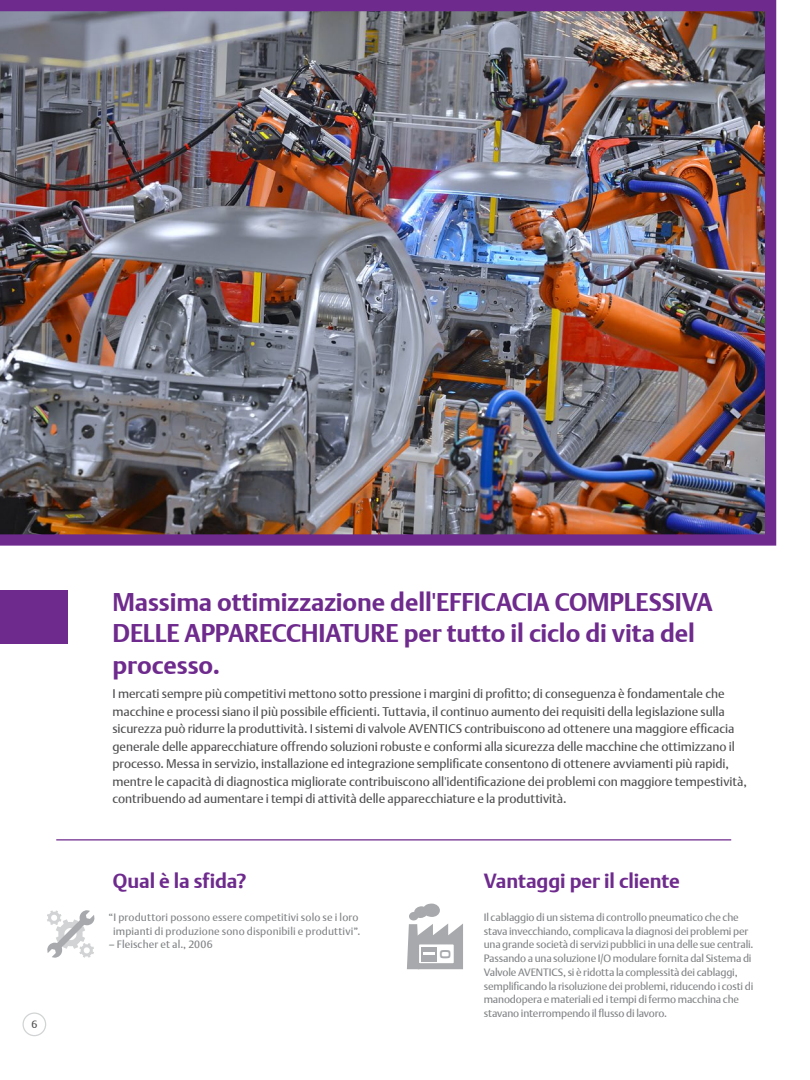
<style>
.page{position:relative;width:810px;height:1080px;background:#fff}
.page>*{position:absolute;margin:0;border:0;box-sizing:border-box;transform-origin:0 0}
.t1{font:25px/31.2px "DTL Argo T Bold";letter-spacing:-.005em;color:#6e2a8d}
.t2{font:20px "DTL Argo T Bold";letter-spacing:-.005em;color:#6e2a8d}
.t3{font:700 15.38px "Eurostile";color:#a7a9ac}
.t4{font:12.5px/17.5px "DTL Argo T";letter-spacing:-.005em;color:#4d4d4f}
.t5{font:10.62px/13.8px "DTL Argo T";letter-spacing:-.015em;color:#808285}
.t6{font:10.62px/13.8px "DTL Argo T";letter-spacing:.01em;color:#808285;text-align:center}
.t7{font:10.62px "DTL Argo T";color:#4d4d4f}
</style>
<div class="page">
<div style="left:22px;top:1012px;width:24px;height:24px;border:1px solid #d1d3d4;border-radius:50%"></div>
<div style="left:0;top:591px;width:68px;height:53px;background:#6e2a8d"></div>
<img style="left:0;top:0;width:776px;height:546px">
<svg style="left:47px;top:910px;width:48px;height:48px"></svg>
<svg style="left:407px;top:904px;width:56px;height:65px"></svg>
<hr style="left:56px;top:839px;width:675px;height:1px;background:#6e2a8d">
<p class="t7" style="left:31px;top:1018px;width:7px">6</p>
<p class="t1" style="left:112px;top:586px;width:602px">Massima ottimizzazione dell'EFFICACIA COMPLESSIVA<br>DELLE APPARECCHIATURE per tutto il ciclo di vita del processo.</p>
<p class="t4" style="left:112px;top:685px;width:636px">I mercati sempre più competitivi mettono sotto pressione i margini di profitto; di conseguenza è fondamentale che macchine e processi siano il più possibile efficienti. Tuttavia, il continuo aumento dei requisiti della legislazione sulla sicurezza può ridurre la produttività. I sistemi di valvole AVENTICS contribuiscono ad ottenere una maggiore efficacia generale delle apparecchiature offrendo soluzioni robuste e conformi alla sicurezza delle macchine che ottimizzano il processo. Messa in servizio, installazione ed integrazione semplificate consentono di ottenere avviamenti più rapidi, mentre le capacità di diagnostica migliorate contribuiscono all'identificazione dei problemi con maggiore tempestività, contribuendo ad aumentare i tempi di attività delle apparecchiature e la produttività.</p>
<p class="t2" style="left:113px;top:870px;width:135px">Qual è la sfida?</p>
<p class="t6" style="left:109px;top:910px;width:254px">“I produttori possono essere competitivi solo se i loro impianti di produzione sono disponibili e produttivi”.</p>
<p class="t6" style="left:109px;top:938px;width:105px">– Fleischer et al., 2006</p>
<p class="t3" style="left:437px;top:959px;width:11px;rotate:-90deg">0</p>
<p class="t2" style="left:484px;top:870px;width:198px">Vantaggi per il cliente</p>
<p class="t5" style="left:484px;top:910px;width:271px">Il cablaggio di un sistema di controllo pneumatico che che stava invecchiando, complicava la diagnosi dei problemi per una grande società di servizi pubblici in una delle sue centrali.<br>Passando a una soluzione I/O modulare fornita dal Sistema di Valvole AVENTICS, si è ridotta la complessità dei cablaggi, semplificando la risoluzione dei problemi, riducendo i costi di manodopera e materiali ed i tempi di fermo macchina che stavano interrompendo il flusso di lavoro.</p>
</div>
